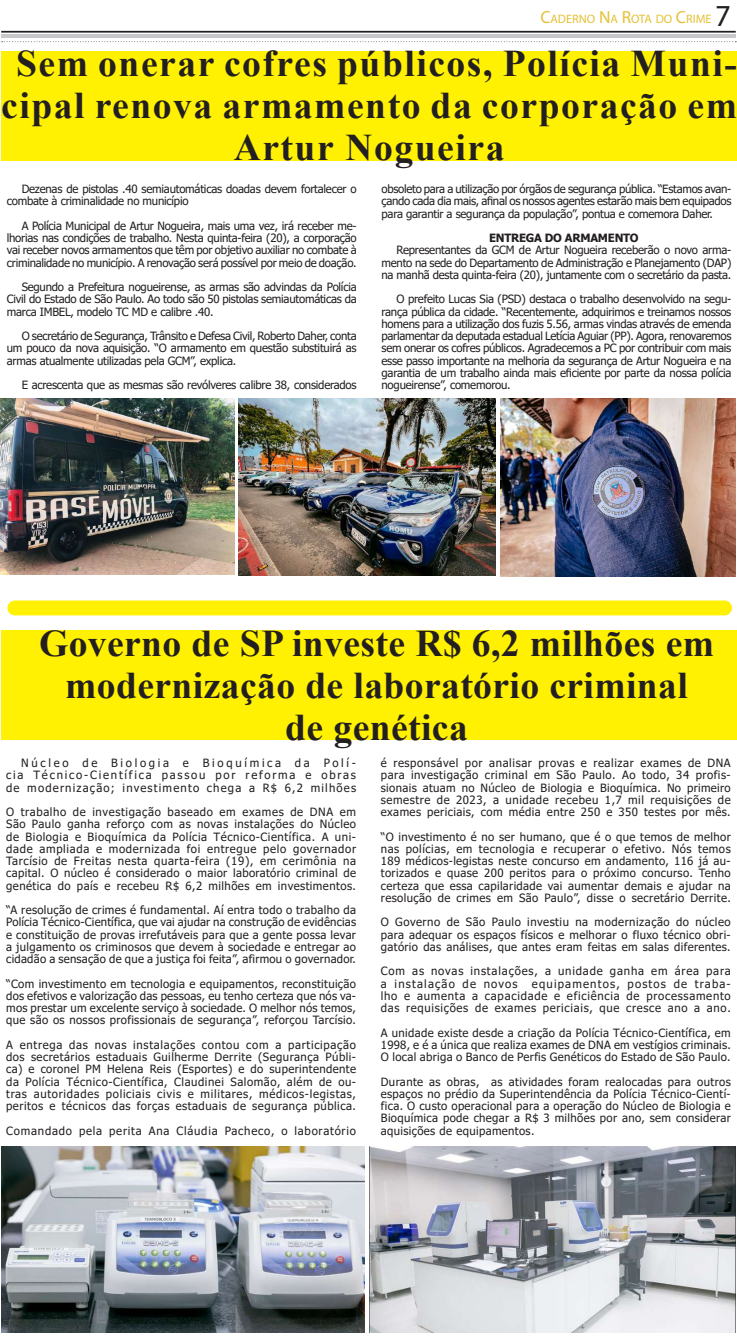
<style>
.page{position:relative;width:737px;height:1340px;background:#fff}
.page>*{position:absolute;margin:0;border:0;box-sizing:border-box;transform-origin:0 0}
.t1{font:700 37.62px/42px "Times New Roman";letter-spacing:.04em;color:#231f20;text-align:center}
.t2{font:700 37.62px/42px "Times New Roman";letter-spacing:.01em;color:#231f20;text-align:center}
.t3{font:30.62px "Myriad Pro";color:#231f20}
.t4{font:12.25px "Myriad Pro";color:#e4c135}
.t5{font:11.38px/12.2px "Tahoma";letter-spacing:.03em;color:#231f20;text-align:justify}
.t6{font:11.38px/12.2px "Tahoma";letter-spacing:-.02em;color:#231f20}
.t7{font:11.38px "Tahoma";letter-spacing:.07em;color:#231f20}
.t8{font:700 11.38px "Tahoma";letter-spacing:-.02em;color:#231f20}
.s1{font-size:17.5px}
</style>
<div class="page">
<hr style="left:1px;top:35px;width:734px;height:3px;background:#c7c8ca">
<hr style="left:1px;top:31px;width:734px;height:2px;background:#231f20">
<svg style="left:2px;top:41px;width:734px;height:1px"></svg>
<div style="left:1px;top:51px;width:736px;height:109px;background:#fff101"></div>
<img style="left:0;top:399px;width:235px;height:176px">
<img style="left:238px;top:399px;width:257px;height:176px">
<img style="left:500px;top:399px;width:235px;height:177px">
<div style="left:1px;top:630px;width:736px;height:109px;background:#fff101"></div>
<div style="left:7px;top:600px;width:725px;height:15px;background:#fff101;border-radius:7px"></div>
<img style="left:2px;top:1146px;width:362px;height:186px">
<img style="left:370px;top:1146px;width:365px;height:186px">
<p class="t4" style="left:540px;top:11px;width:173px"><span class="s1">C</span>ADERNO <span class="s1">N</span>A <span class="s1">R</span>OTA DO <span class="s1">C</span>RIME</p>
<h2 class="t3" style="left:715px;top:-3px;width:17px">7</h2>
<h1 class="t1" style="left:1px;top:42px;width:737px">Sem onerar cofres públicos, Polícia Muni&shy;cipal renova armamento da corporação em<br>Artur Nogueira</h1>
<p class="t6" style="left:7px;top:183px;width:351px;text-indent:15px">Dezenas de pistolas .40 semiautomáticas doadas devem fortalecer o combate à criminalidade no município</p>
<p class="t5" style="left:7px;top:220px;width:351px;text-indent:15px">A Polícia Municipal de Artur Nogueira, mais uma vez, irá receber me&shy;lhorias nas condições de trabalho. Nesta quinta-feira (20), a corporação vai receber novos armamentos que têm por objetivo auxiliar no combate à criminalidade no município. A renovação será possível por meio de doação.</p>
<p class="t5" style="left:7px;top:281px;width:351px;text-indent:15px">Segundo a Prefeitura nogueirense, as armas são advindas da Polícia Civil do Estado de São Paulo. Ao todo são 50 pistolas semiautomáticas da marca IMBEL, modelo TC MD e calibre .40.</p>
<p class="t5" style="left:7px;top:330px;width:351px;text-indent:15px">O secretário de Segurança, Trânsito e Defesa Civil, Roberto Daher, conta um pouco da nova aquisição. “O armamento em questão substituirá as armas atualmente utilizadas pela GCM”, explica.</p>
<p class="t6" style="left:22px;top:379px;width:336px">E acrescenta que as mesmas são revólveres calibre 38, considerados</p>
<p class="t5" style="left:381px;top:183px;width:351px">obsoleto para a utilização por órgãos de segurança pública. “Estamos avan&shy;çando cada dia mais, afinal os nossos agentes estarão mais bem equipados para garantir a segurança da população”, pontua e comemora Daher.</p>
<p class="t8" style="left:489px;top:230px;width:151px">ENTREGA DO ARMAMENTO</p>
<p class="t5" style="left:381px;top:245px;width:351px;text-indent:15px">Representantes da GCM de Artur Nogueira receberão o novo arma&shy;mento na sede do Departamento de Administração e Planejamento (DAP) na manhã desta quinta-feira (20), juntamente com o secretário da pasta.</p>
<p class="t5" style="left:381px;top:294px;width:351px;text-indent:15px">O prefeito Lucas Sia (PSD) destaca o trabalho desenvolvido na segu&shy;rança pública da cidade. “Recentemente, adquirimos e treinamos nossos homens para a utilização dos fuzis 5.56, armas vindas através de emenda parlamentar da deputada estadual Letícia Aguiar (PP). Agora, renovaremos sem onerar os cofres públicos. Agradecemos a PC por contribuir com mais esse passo importante na melhoria da segurança de Artur Nogueira e na garantia de um trabalho ainda mais eficiente por parte da nossa polícia nogueirense”, comemorou.</p>
<h1 class="t2" style="left:39px;top:621px;width:676px">Governo de SP investe R$ 6,2 milhões em modernização de laboratório criminal<br>de genética</h1>
<p class="t5" style="left:6px;top:757px;width:351px;text-indent:15px">Núcleo de Biologia e Bioquímica da Polí&shy;cia Técnico-Científica passou por reforma e obras de modernização; investimento chega a R$ 6,2 milhões</p>
<p class="t5" style="left:6px;top:806px;width:351px">O trabalho de investigação baseado em exames de DNA em São Paulo ganha reforço com as novas instalações do Núcleo de Biologia e Bioquímica da Polícia Técnico-Científica. A uni&shy;dade ampliada e modernizada foi entregue pelo governador Tarcísio de Freitas nesta quarta-feira (19), em cerimônia na capital. O núcleo é considerado o maior laboratório criminal de genética do país e recebeu R$ 6,2 milhões em investimentos.</p>
<p class="t5" style="left:6px;top:904px;width:351px">“A resolução de crimes é fundamental. Aí entra todo o trabalho da Polícia Técnico-Científica, que vai ajudar na construção de evidências e constituição de provas irrefutáveis para que a gente possa levar a julgamento os criminosos que devem à sociedade e entregar ao cidadão a sensação de que a justiça foi feita”, afirmou o governador.</p>
<p class="t5" style="left:6px;top:978px;width:351px">“Com investimento em tecnologia e equipamentos, reconstituição dos efetivos e valorização das pessoas, eu tenho certeza que nós va&shy;mos prestar um excelente serviço à sociedade. O melhor nós temos, que são os nossos profissionais de segurança”, reforçou Tarcísio.</p>
<p class="t5" style="left:6px;top:1039px;width:351px">A entrega das novas instalações contou com a participação dos secretários estaduais Guilherme Derrite (Segurança Públi&shy;ca) e coronel PM Helena Reis (Esportes) e do superintendente da Polícia Técnico-Científica, Claudinei Salomão, além de ou&shy;tras autoridades policiais civis e militares, médicos-legistas, peritos e técnicos das forças estaduais de segurança pública.</p>
<p class="t7" style="left:6px;top:1122px;width:351px">Comandado pela perita Ana Cláudia Pacheco, o laboratório</p>
<p class="t5" style="left:381px;top:757px;width:351px">é responsável por analisar provas e realizar exames de DNA para investigação criminal em São Paulo. Ao todo, 34 profis&shy;sionais atuam no Núcleo de Biologia e Bioquímica. No primeiro semestre de 2023, a unidade recebeu 1,7 mil requisições de exames periciais, com média entre 250 e 350 testes por mês.</p>
<p class="t5" style="left:381px;top:831px;width:351px">“O investimento é no ser humano, que é o que temos de melhor nas polícias, em tecnologia e recuperar o efetivo. Nós temos 189 médicos-legistas neste concurso em andamento, 116 já au&shy;torizados e quase 200 peritos para o próximo concurso. Tenho certeza que essa capilaridade vai aumentar demais e ajudar na resolução de crimes em São Paulo”, disse o secretário Derrite.</p>
<p class="t5" style="left:381px;top:916px;width:351px">O Governo de São Paulo investiu na modernização do núcleo para adequar os espaços físicos e melhorar o fluxo técnico obri&shy;gatório das análises, que antes eram feitas em salas diferentes.</p>
<p class="t5" style="left:381px;top:965px;width:351px">Com as novas instalações, a unidade ganha em área para a instalação de novos equipamentos, postos de traba&shy;lho e aumenta a capacidade e eficiência de processamento das requisições de exames periciais, que cresce ano a ano.</p>
<p class="t5" style="left:381px;top:1027px;width:351px">A unidade existe desde a criação da Polícia Técnico-Científica, em 1998, e é a única que realiza exames de DNA em vestígios criminais.<br>O local abriga o Banco de Perfis Genéticos do Estado de São Paulo.</p>
<p class="t5" style="left:381px;top:1076px;width:351px">Durante as obras, as atividades foram realocadas para outros espaços no prédio da Superintendência da Polícia Técnico-Cientí&shy;fica. O custo operacional para a operação do Núcleo de Biologia e Bioquímica pode chegar a R$ 3 milhões por ano, sem considerar aquisições de equipamentos.</p>
</div>
